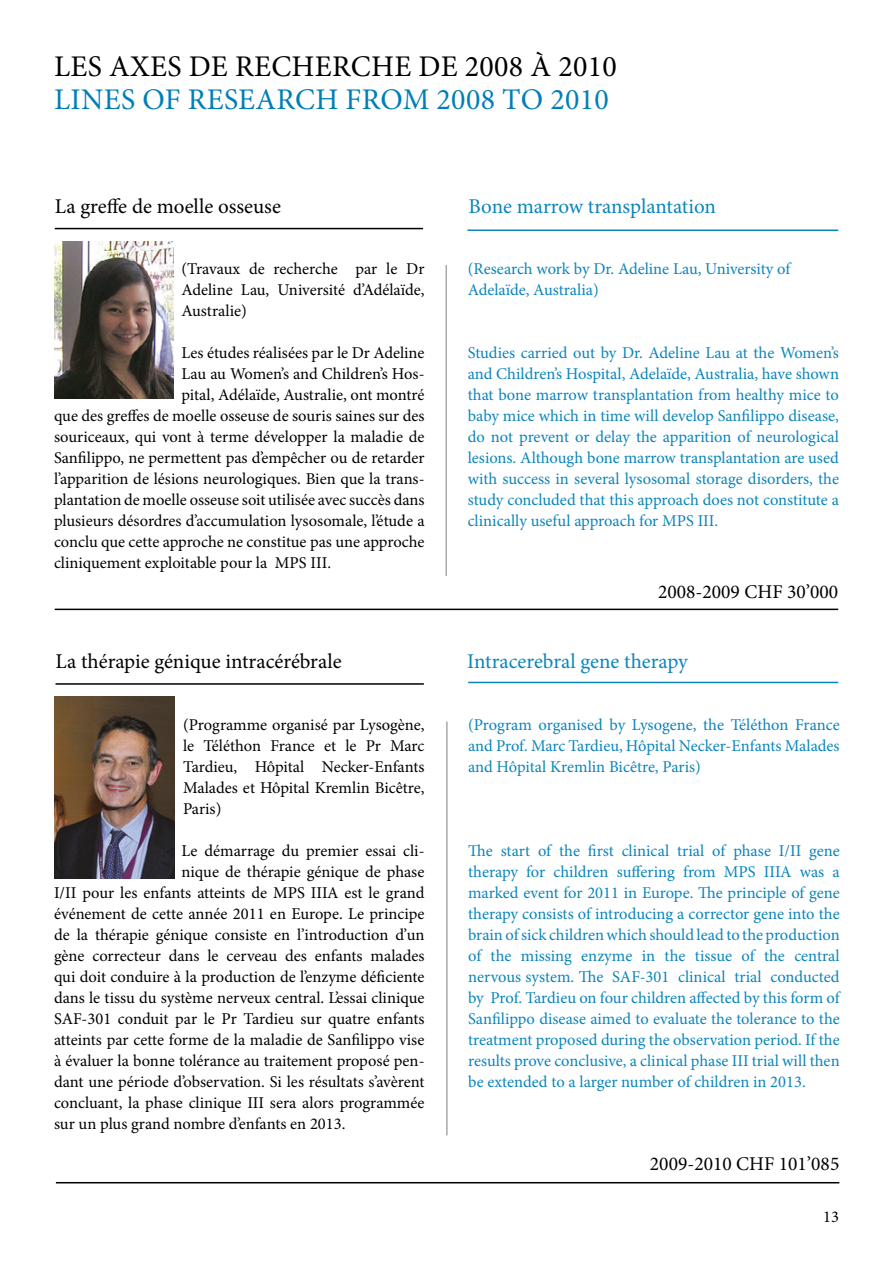
<style>
.page{position:relative;width:893px;height:1263px;background:#fff}
.page>*{position:absolute;margin:0;border:0;box-sizing:border-box;transform-origin:0 0}
.t1{font:30px "Minion Pro";letter-spacing:.01em;color:#000}
.t2{font:30px "Minion Pro";letter-spacing:.01em;color:#007eb7}
.t3{font:21px "Minion Pro";color:#000}
.t4{font:21px "Minion Pro";letter-spacing:-.005em;color:#0b85ba}
.t5{font:19.5px "Minion Pro";color:#000}
.t6{font:16.5px/21px "Minion Pro";color:#000;text-align:justify}
.t7{font:16.5px/21px "Minion Pro";color:#0b85ba;text-align:justify}
</style>
<div class="page">
<img style="left:54px;top:241px;width:120px;height:157px">
<img style="left:55px;top:697px;width:120px;height:181px">
<hr style="left:55px;top:228px;width:368px;height:1px;background:#000">
<hr style="left:56px;top:683px;width:368px;height:2px;background:#000">
<hr style="left:55px;top:609px;width:783px;height:1px;background:#000">
<hr style="left:56px;top:1182px;width:783px;height:1px;background:#000">
<hr style="left:468px;top:682px;width:370px;height:1px;background:#0b85ba">
<hr style="left:446px;top:722px;width:2px;height:413px;background:#a8a8a7">
<hr style="left:467px;top:229px;width:371px;height:2px;background:#0b85ba">
<hr style="left:445px;top:265px;width:2px;height:311px;background:#a8a8a7">
<h1 class="t1" style="left:54px;top:46px;width:564px">LES AXES DE RECHERCHE DE 2008 À 2010</h1>
<h1 class="t2" style="left:54px;top:79px;width:556px">LINES OF RESEARCH FROM 2008 TO 2010</h1>
<p class="t3" style="left:55px;top:192px;width:228px">La greffe de moelle osseuse</p>
<p class="t4" style="left:468px;top:192px;width:249px">Bone marrow transplantation</p>
<p class="t6" style="left:182px;top:259px;width:245px">(Travaux de recherche par le Dr Adeline Lau, Université d’Adélaïde, Australie)</p>
<p class="t6" style="left:182px;top:343px;width:245px">Les études réalisées par le Dr Adeline</p>
<p class="t6" style="left:182px;top:364px;width:245px">Lau au Women’s and Children’s Hos-</p>
<p class="t6" style="left:182px;top:385px;width:244px">pital, Adélaïde, Australie, ont montré</p>
<p class="t6" style="left:54px;top:406px;width:372px">que des greffes de moelle osseuse de souris saines sur des</p>
<p class="t6" style="left:54px;top:427px;width:372px">souriceaux, qui vont à terme développer la maladie de</p>
<p class="t6" style="left:54px;top:448px;width:372px">Sanfilippo, ne permettent pas d’empêcher ou de retarder</p>
<p class="t6" style="left:54px;top:469px;width:372px">l’apparition de lésions neurologiques. Bien que la trans-</p>
<p class="t6" style="left:54px;top:490px;width:372px">plantation de moelle osseuse soit utilisée avec succès dans</p>
<p class="t6" style="left:54px;top:511px;width:372px">plusieurs désordres d’accumulation lysosomale, l’étude a</p>
<p class="t6" style="left:54px;top:532px;width:372px">conclu que cette approche ne constitue pas une approche</p>
<p class="t6" style="left:54px;top:553px;width:279px">cliniquement exploitable pour la MPS III.</p>
<p class="t7" style="left:468px;top:259px;width:324px">(Research work by Dr. Adeline Lau, University of<br>Adelaïde, Australia)</p>
<p class="t7" style="left:468px;top:343px;width:373px">Studies carried out by Dr. Adeline Lau at the Women’s and Children’s Hospital, Adelaïde, Australia, have shown that bone marrow transplantation from healthy mice to baby mice which in time will develop Sanfilippo disease, do not prevent or delay the apparition of neurological lesions. Although bone marrow transplantation are used with success in several lysosomal storage disorders, the study concluded that this approach does not constitute a clinically useful approach for MPS III.</p>
<p class="t5" style="left:658px;top:579px;width:182px">2008-2009 CHF 30’000</p>
<p class="t3" style="left:55px;top:648px;width:288px">La thérapie génique intracérébrale</p>
<p class="t4" style="left:467px;top:648px;width:222px">Intracerebral gene therapy</p>
<p class="t6" style="left:183px;top:714px;width:243px">(Programme organisé par Lysogène, le Téléthon France et le Pr Marc Tardieu, Hôpital Necker-Enfants Malades et Hôpital Kremlin Bicêtre, Paris)</p>
<p class="t6" style="left:182px;top:840px;width:245px">Le démarrage du premier essai cli-</p>
<p class="t6" style="left:182px;top:861px;width:244px">nique de thérapie génique de phase</p>
<p class="t6" style="left:54px;top:882px;width:372px">I/II pour les enfants atteints de MPS IIIA est le grand</p>
<p class="t6" style="left:54px;top:903px;width:372px">événement de cette année 2011 en Europe. Le principe</p>
<p class="t6" style="left:54px;top:924px;width:372px">de la thérapie génique consiste en l’introduction d’un</p>
<p class="t6" style="left:54px;top:945px;width:372px">gène correcteur dans le cerveau des enfants malades</p>
<p class="t6" style="left:54px;top:966px;width:372px">qui doit conduire à la production de l’enzyme déficiente</p>
<p class="t6" style="left:54px;top:987px;width:372px">dans le tissu du système nerveux central. L’essai clinique</p>
<p class="t6" style="left:54px;top:1008px;width:372px">SAF-301 conduit par le Pr Tardieu sur quatre enfants</p>
<p class="t6" style="left:54px;top:1029px;width:372px">atteints par cette forme de la maladie de Sanfilippo vise</p>
<p class="t6" style="left:54px;top:1050px;width:372px">à évaluer la bonne tolérance au traitement proposé pen-</p>
<p class="t6" style="left:54px;top:1071px;width:372px">dant une période d’observation. Si les résultats s’avèrent</p>
<p class="t6" style="left:54px;top:1092px;width:372px">concluant, la phase clinique III sera alors programmée</p>
<p class="t6" style="left:54px;top:1113px;width:293px">sur un plus grand nombre d’enfants en 2013.</p>
<p class="t7" style="left:468px;top:714px;width:373px">(Program organised by Lysogene, the Téléthon France and Prof. Marc Tardieu, Hôpital Necker-Enfants Malades and Hôpital Kremlin Bicêtre, Paris)</p>
<p class="t7" style="left:468px;top:840px;width:373px">The start of the first clinical trial of phase I/II gene therapy for children suffering from MPS IIIA was a marked event for 2011 in Europe. The principle of gene therapy consists of introducing a corrector gene into the brain of sick children which should lead to the production of the missing enzyme in the tissue of the central nervous system. The SAF-301 clinical trial conducted by Prof. Tardieu on four children affected by this form of Sanfilippo disease aimed to evaluate the tolerance to the treatment proposed during the observation period. If the results prove conclusive, a clinical phase III trial will then be extended to a larger number of children in 2013.</p>
<p class="t5" style="left:650px;top:1151px;width:191px">2009-2010 CHF 101’085</p>
<p class="t6" style="left:823px;top:1206px;width:17px">13</p>
</div>
